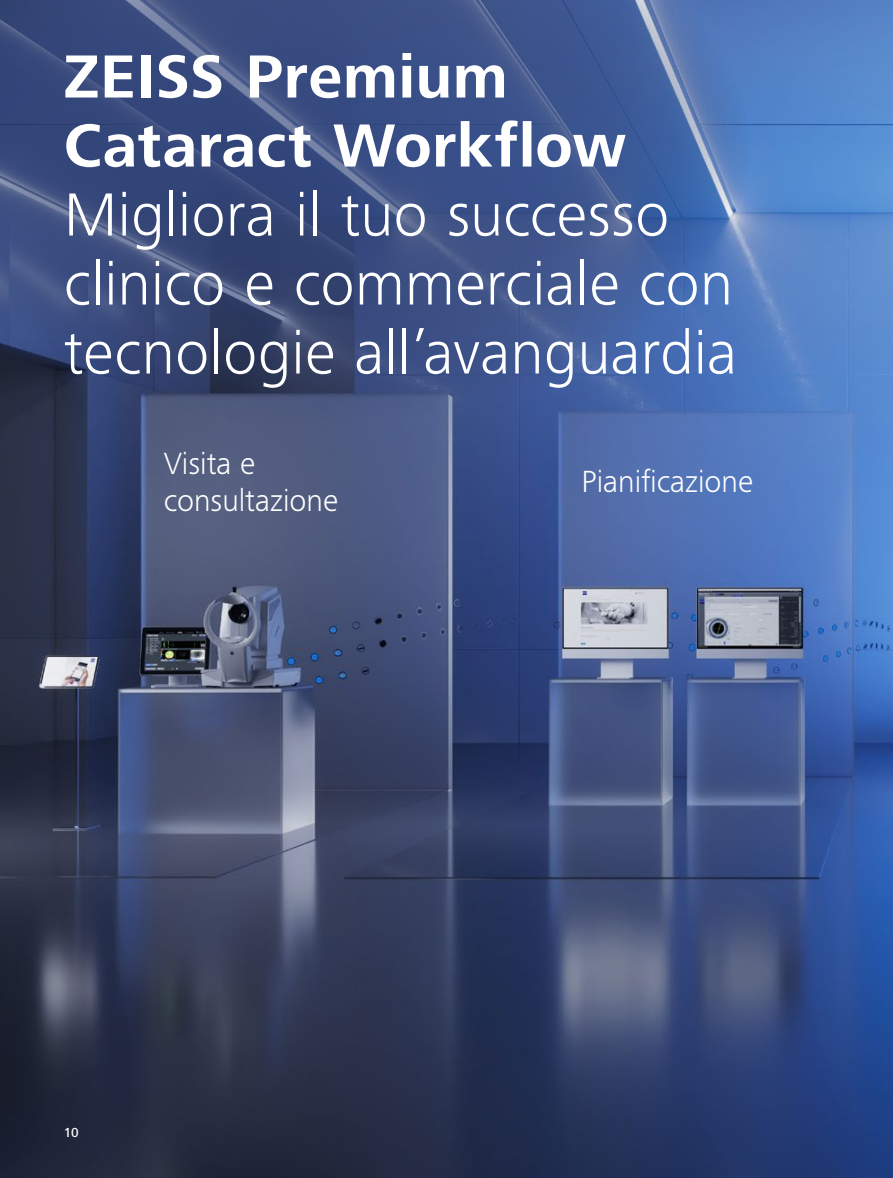
<style>
.page{position:relative;width:893px;height:1178px;background:#fff}
.page>*{position:absolute;margin:0;border:0;box-sizing:border-box;transform-origin:0 0}
.t1{font:300 63px/69px "ZEISS Frutiger Next W1 G";letter-spacing:.005em;color:#fff}
.t2{font:700 63px/69px "ZEISS Frutiger Next W1 G";letter-spacing:.005em;color:#fff}
.t3{font:300 31.5px/37.5px "ZEISS Frutiger Next W1 G";color:#fff}
.t4{font:500 13.5px "ZEISS Frutiger Next W1 G";color:#fff}
</style>
<div class="page">
<img style="left:0;top:0;width:893px;height:1178px">
<svg style="left:0;top:0;width:750px;height:423px"></svg>
<p class="t2" style="left:64px;top:40px;width:564px">ZEISS Premium<br>Cataract Workflow</p>
<p class="t1" style="left:64px;top:177px;width:675px">Migliora il tuo successo clinico e commerciale con tecnologie all’avanguardia</p>
<p class="t3" style="left:164px;top:443px;width:176px">Visita e consultazione</p>
<p class="t4" style="left:64px;top:1123px;width:16px">10</p>
<p class="t3" style="left:581px;top:461px;width:173px">Pianificazione</p>
</div>
